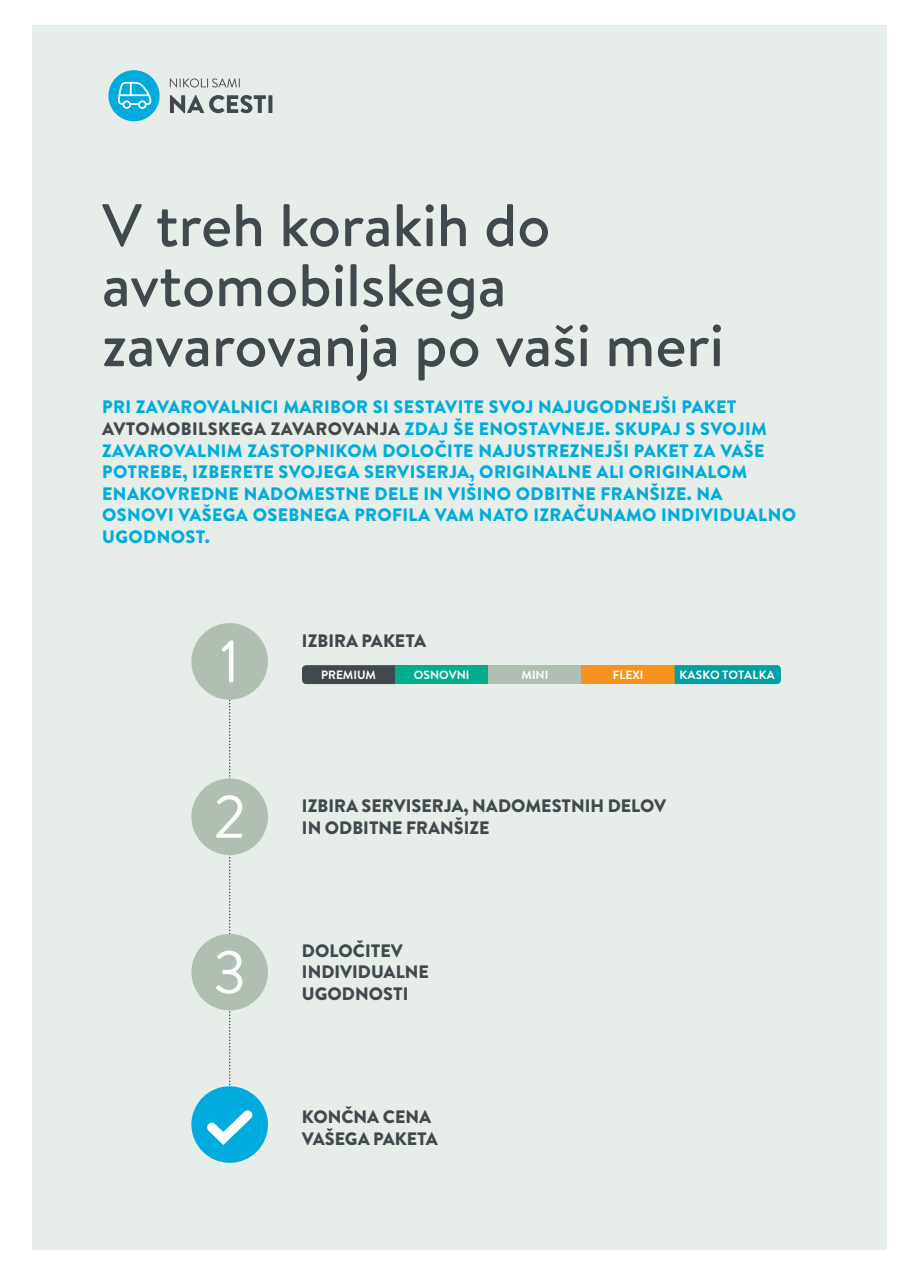
<style>
.page{position:relative;width:906px;height:1276px;background:#fff}
.page>*{position:absolute;margin:0;border:0;box-sizing:border-box;transform-origin:0 0}
.Naslov{font:500 60px/60px "Brandon Text";color:#41494e}
.Punchline{font:60px "Brandon Text";color:#fff}
.Podnaslov{font:900 18px/21.6px "Brandon Text";letter-spacing:.02em;color:#00acdd}
.Poglavje{font:900 18px/21.6px "Brandon Text";color:#41494e}
.Poglavje-2{font:700 12px "Brandon Text";color:#fff}
.Poglavje-3{font:700 12px "Brandon Text";letter-spacing:.02em;color:#fff}
.s1{color:#41494e}
</style>
<div class="page">
<div style="left:32px;top:26px;width:855px;height:1224px;background:#e7ede9"></div>
<div style="left:108px;top:70px;width:52px;height:51px;background:#00acdd;border-radius:50%"></div>
<svg style="left:118px;top:82px;width:33px;height:27px"></svg>
<svg style="left:170px;top:78px;width:70px;height:9px"></svg>
<svg style="left:170px;top:95px;width:102px;height:18px"></svg>
<div style="left:191px;top:623px;width:77px;height:76px;background:#b0bfb1;border-radius:50%"></div>
<div style="left:191px;top:778px;width:77px;height:77px;background:#b0bfb1;border-radius:50%"></div>
<div style="left:191px;top:934px;width:77px;height:76px;background:#b0bfb1;border-radius:50%"></div>
<div style="left:191px;top:1086px;width:77px;height:76px;background:#00acdd;border-radius:50%"></div>
<svg style="left:198px;top:683px;width:63px;height:468px"></svg>
<div style="left:302px;top:665px;width:93px;height:19px;background:#41494e"></div>
<div style="left:395px;top:665px;width:93px;height:19px;background:#00ad8c"></div>
<div style="left:488px;top:665px;width:93px;height:19px;background:#b0bfb1"></div>
<div style="left:581px;top:665px;width:93px;height:19px;background:#f7931d"></div>
<svg style="left:674px;top:665px;width:107px;height:19px;background:#049fa5"></svg>
<p class="Naslov" style="left:102px;top:194px;width:623px">V treh korakih do avtomobilskega zavarovanja po vaši meri</p>
<p class="Podnaslov" style="left:102px;top:396px;width:695px">PRI ZAVAROVALNICI MARIBOR SI SESTAVITE SVOJ NAJUGODNEJŠI PAKET <span class="s1">AVTOMOBILSKEGA ZAVAROVANJA</span> ZDAJ ŠE ENOSTAVNEJE. SKUPAJ S SVOJIM ZAVAROVALNIM ZASTOPNIKOM DOLOČITE NAJUSTREZNEJŠI PAKET ZA VAŠE POTREBE, IZBERETE SVOJEGA SERVISERJA, ORIGINALNE ALI ORIGINALOM ENAKOVREDNE NADOMESTNE DELE IN VIŠINO ODBITNE FRANŠIZE. NA OSNOVI VAŠEGA OSEBNEGA PROFILA VAM NATO IZRAČUNAMO INDIVIDUALNO UGODNOST.</p>
<p class="Punchline" style="left:219px;top:620px;width:22px">1</p>
<p class="Punchline" style="left:213px;top:776px;width:35px">2</p>
<p class="Punchline" style="left:213px;top:931px;width:35px">3</p>
<p class="Poglavje" style="left:302px;top:629px;width:126px">IZBIRA PAKETA</p>
<p class="Poglavje-2" style="left:321px;top:666px;width:56px">PREMIUM</p>
<p class="Poglavje-2" style="left:414px;top:666px;width:57px">OSNOVNI</p>
<p class="Poglavje-2" style="left:521px;top:666px;width:28px">MINI</p>
<p class="Poglavje-2" style="left:612px;top:666px;width:32px">FLEXI</p>
<p class="Poglavje-3" style="left:679px;top:666px;width:97px">KASKO TOTALKA</p>
<p class="Poglavje" style="left:302px;top:795px;width:366px">IZBIRA SERVISERJA, NADOMESTNIH DELOV<br>IN ODBITNE FRANŠIZE</p>
<p class="Poglavje" style="left:302px;top:939px;width:128px">DOLOČITEV<br>INDIVIDUALNE<br>UGODNOSTI</p>
<p class="Poglavje" style="left:302px;top:1105px;width:137px">KONČNA CENA<br>VAŠEGA PAKETA</p>
</div>
